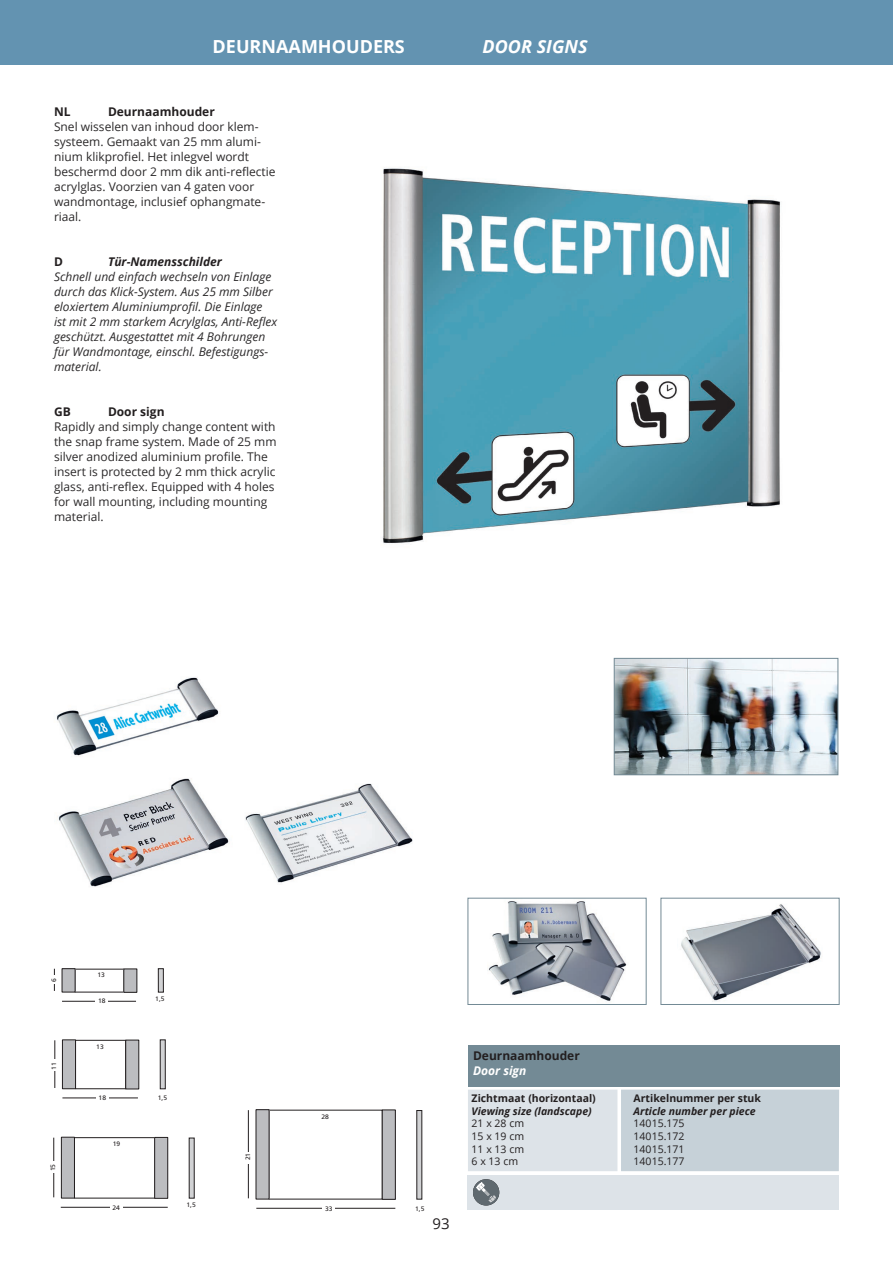
<style>
.page{position:relative;width:893px;height:1263px;background:#fff}
.page>*{position:absolute;margin:0;border:0;box-sizing:border-box;transform-origin:0 0}
.t1{font:700 18px "Open Sans";color:#fff}
.t2{font:italic 700 18px "Open Sans";color:#fff}
.t3{font:15px "Open Sans";color:#231f20}
.Body_recht{font:12px/15px "Open Sans";color:#2b292a}
.Body_italic{font:italic 12px/15px "Open Sans";color:#2b292a}
.t4{font:700 12px "Open Sans";color:#231f20}
.t5{font:italic 700 12px "Open Sans";color:#231f20}
.t6{font:italic 700 12px "Open Sans";color:#fff}
.t7{font:10.5px "Open Sans";color:#231f20}
.t8{font:italic 700 10.5px "Open Sans";color:#231f20}
.t9{font:700 10.5px "Open Sans";color:#231f20}
.t10{font:6.45px "Frutiger";color:#231f20;scale:1.05 1}
</style>
<div class="page">
<div style="left:0;top:0;width:893px;height:64px;background:#6393b1"></div>
<div style="left:621px;top:1089px;width:218px;height:82px;background:#c6d1d8"></div>
<div style="left:468px;top:1089px;width:149px;height:82px;background:#dde3e8"></div>
<div style="left:468px;top:1045px;width:371px;height:41px;background:#738a95"></div>
<img style="left:487px;top:901px;width:140px;height:100px">
<div style="left:468px;top:898px;width:178px;height:107px;border:1px solid #738a95"></div>
<img style="left:57px;top:778px;width:172px;height:109px">
<img style="left:681px;top:904px;width:140px;height:98px">
<div style="left:661px;top:898px;width:178px;height:107px;border:1px solid #738a95"></div>
<img style="left:56px;top:677px;width:163px;height:80px">
<img style="left:245px;top:783px;width:168px;height:100px">
<div style="left:468px;top:1175px;width:371px;height:34px;background:#dde3e8"></div>
<div style="left:473px;top:1179px;width:26px;height:26px;background:#5f696f;border-radius:50%"></div>
<svg style="left:476px;top:1182px;width:20px;height:20px"></svg>
<img style="left:382px;top:168px;width:399px;height:376px">
<hr style="left:256px;top:1208px;width:139px;height:1px;background:#231f20">
<div style="left:323px;top:1205px;width:12px;height:6px;background:#fff"></div>
<hr style="left:248px;top:1110px;width:1px;height:88px;background:#231f20">
<div style="left:417px;top:1110px;width:5px;height:89px;background:#d1d2d4"></div>
<div style="left:244px;top:1152px;width:7px;height:11px;background:#fff"></div>
<div style="left:256px;top:1110px;width:13px;height:89px;background:#bcbdc0"></div>
<div style="left:382px;top:1110px;width:13px;height:89px;background:#bcbdc0"></div>
<div style="left:382px;top:1110px;width:14px;height:89px;border:1px solid #231f20"></div>
<hr style="left:61px;top:1207px;width:107px;height:1px;background:#231f20">
<div style="left:110px;top:1204px;width:12px;height:6px;background:#fff"></div>
<hr style="left:53px;top:1138px;width:1px;height:59px;background:#231f20">
<div style="left:189px;top:1138px;width:5px;height:60px;background:#d1d2d4"></div>
<div style="left:189px;top:1138px;width:5px;height:60px;border:1px solid #231f20"></div>
<div style="left:50px;top:1161px;width:7px;height:12px;background:#fff"></div>
<div style="left:74px;top:1137px;width:81px;height:61px;border:1px solid #231f20"></div>
<div style="left:61px;top:1137px;width:14px;height:61px;background:#bcbdc0;border:1px solid #231f20"></div>
<div style="left:155px;top:1137px;width:13px;height:61px;background:#bcbdc0"></div>
<div style="left:154px;top:1137px;width:14px;height:61px;border:1px solid #231f20"></div>
<hr style="left:62px;top:1001px;width:74px;height:1px;background:#231f20">
<div style="left:96px;top:998px;width:12px;height:6px;background:#fff"></div>
<svg style="left:54px;top:969px;width:1px;height:22px"></svg>
<div style="left:158px;top:969px;width:5px;height:23px;background:#d1d2d4"></div>
<div style="left:158px;top:968px;width:6px;height:24px;border:1px solid #231f20"></div>
<div style="left:50px;top:976px;width:8px;height:8px;background:#fff"></div>
<div style="left:62px;top:969px;width:13px;height:23px;background:#bcbdc0"></div>
<div style="left:124px;top:969px;width:13px;height:23px;background:#bcbdc0"></div>
<hr style="left:62px;top:1098px;width:76px;height:1px;background:#231f20">
<div style="left:96px;top:1095px;width:12px;height:6px;background:#fff"></div>
<hr style="left:55px;top:1040px;width:1px;height:48px;background:#231f20">
<div style="left:160px;top:1040px;width:5px;height:49px;background:#d1d2d4"></div>
<div style="left:160px;top:1040px;width:6px;height:49px;border:1px solid #231f20"></div>
<div style="left:51px;top:1059px;width:7px;height:12px;background:#fff"></div>
<div style="left:75px;top:1040px;width:51px;height:49px;border:1px solid #231f20"></div>
<div style="left:62px;top:1040px;width:14px;height:49px;background:#bcbdc0"></div>
<div style="left:62px;top:1040px;width:14px;height:49px;border:1px solid #231f20"></div>
<div style="left:125px;top:1040px;width:14px;height:49px;background:#bcbdc0;border:1px solid #231f20"></div>
<img style="left:616px;top:660px;width:220px;height:113px">
<div style="left:614px;top:658px;width:224px;height:117px;border:1px solid #738a95"></div>
<p class="t1" style="left:213px;top:34px;width:194px">DEURNAAMHOUDERS</p>
<p class="t2" style="left:483px;top:34px;width:106px">DOOR SIGNS</p>
<p class="t4" style="left:54px;top:104px;width:18px">NL</p>
<p class="t4" style="left:108px;top:104px;width:108px">Deurnaamhouder</p>
<p class="Body_recht" style="left:54px;top:119px;width:223px">Snel wisselen van inhoud door klem&shy;systeem. Gemaakt van 25 mm alumi&shy;nium klikprofiel. Het inlegvel wordt beschermd door 2 mm dik anti-reflectie acrylglas. Voorzien van 4 gaten voor wandmontage, inclusief ophangmate&shy;riaal.</p>
<p class="t4" style="left:54px;top:254px;width:10px">D</p>
<p class="t5" style="left:108px;top:254px;width:115px">Tür-Namensschilder</p>
<p class="Body_italic" style="left:54px;top:269px;width:225px">Schnell und einfach wechseln von Einlage durch das Klick-System. Aus 25 mm Silber eloxiertem Aluminiumprofil. Die Einlage ist mit 2 mm starkem Acrylglas, Anti-Reflex geschützt. Ausgestattet mit 4 Bohrungen für Wandmontage, einschl. Befestigungs&shy;material.</p>
<p class="t4" style="left:54px;top:404px;width:18px">GB</p>
<p class="t4" style="left:108px;top:404px;width:58px">Door sign</p>
<p class="Body_recht" style="left:54px;top:419px;width:224px">Rapidly and simply change content with the snap frame system. Made of 25 mm silver anodized aluminium profile. The insert is protected by 2 mm thick acrylic glass, anti-reflex. Equipped with 4 holes for wall mounting, including mounting material.</p>
<p class="t10" style="left:49px;top:1065px;width:9px;rotate:-90deg">21</p>
<p class="t10" style="left:50px;top:1069px;width:9px;rotate:-90deg">11</p>
<p class="t10" style="left:49px;top:1171px;width:9px;rotate:-90deg">15</p>
<p class="t10" style="left:97px;top:971px;width:9px">13</p>
<p class="t10" style="left:98px;top:997px;width:9px">18</p>
<p class="t10" style="left:96px;top:1043px;width:9px">13</p>
<p class="t10" style="left:99px;top:1094px;width:9px">18</p>
<p class="t10" style="left:113px;top:1140px;width:9px">19</p>
<p class="t10" style="left:113px;top:1203px;width:9px">24</p>
<p class="t10" style="left:155px;top:995px;width:10px">1,5</p>
<p class="t10" style="left:158px;top:1094px;width:10px">1,5</p>
<p class="t10" style="left:187px;top:1201px;width:10px">1,5</p>
<p class="t10" style="left:244px;top:1160px;width:9px;rotate:-90deg">21</p>
<p class="t10" style="left:321px;top:1113px;width:9px">28</p>
<p class="t10" style="left:325px;top:1204px;width:9px">33</p>
<p class="t10" style="left:415px;top:1204px;width:10px">1,5</p>
<p class="t3" style="left:432px;top:1213px;width:19px">93</p>
<p class="t4" style="left:473px;top:1047px;width:108px">Deurnaamhouder</p>
<p class="t6" style="left:473px;top:1062px;width:55px">Door sign</p>
<p class="t9" style="left:472px;top:1091px;width:126px">Zichtmaat (horizontaal)</p>
<p class="t9" style="left:634px;top:1091px;width:129px">Artikelnummer per stuk</p>
<p class="t8" style="left:472px;top:1103px;width:122px">Viewing size (landscape)</p>
<p class="t8" style="left:634px;top:1103px;width:124px">Article number per piece</p>
<p class="t7" style="left:472px;top:1116px;width:54px">21 x 28 cm</p>
<p class="t7" style="left:634px;top:1116px;width:52px">14015.175</p>
<p class="t7" style="left:472px;top:1129px;width:54px">15 x 19 cm</p>
<p class="t7" style="left:634px;top:1129px;width:52px">14015.172</p>
<p class="t7" style="left:472px;top:1141px;width:54px">11 x 13 cm</p>
<p class="t7" style="left:634px;top:1141px;width:52px">14015.171</p>
<p class="t7" style="left:472px;top:1154px;width:48px">6 x 13 cm</p>
<p class="t7" style="left:634px;top:1154px;width:52px">14015.177</p>
</div>
